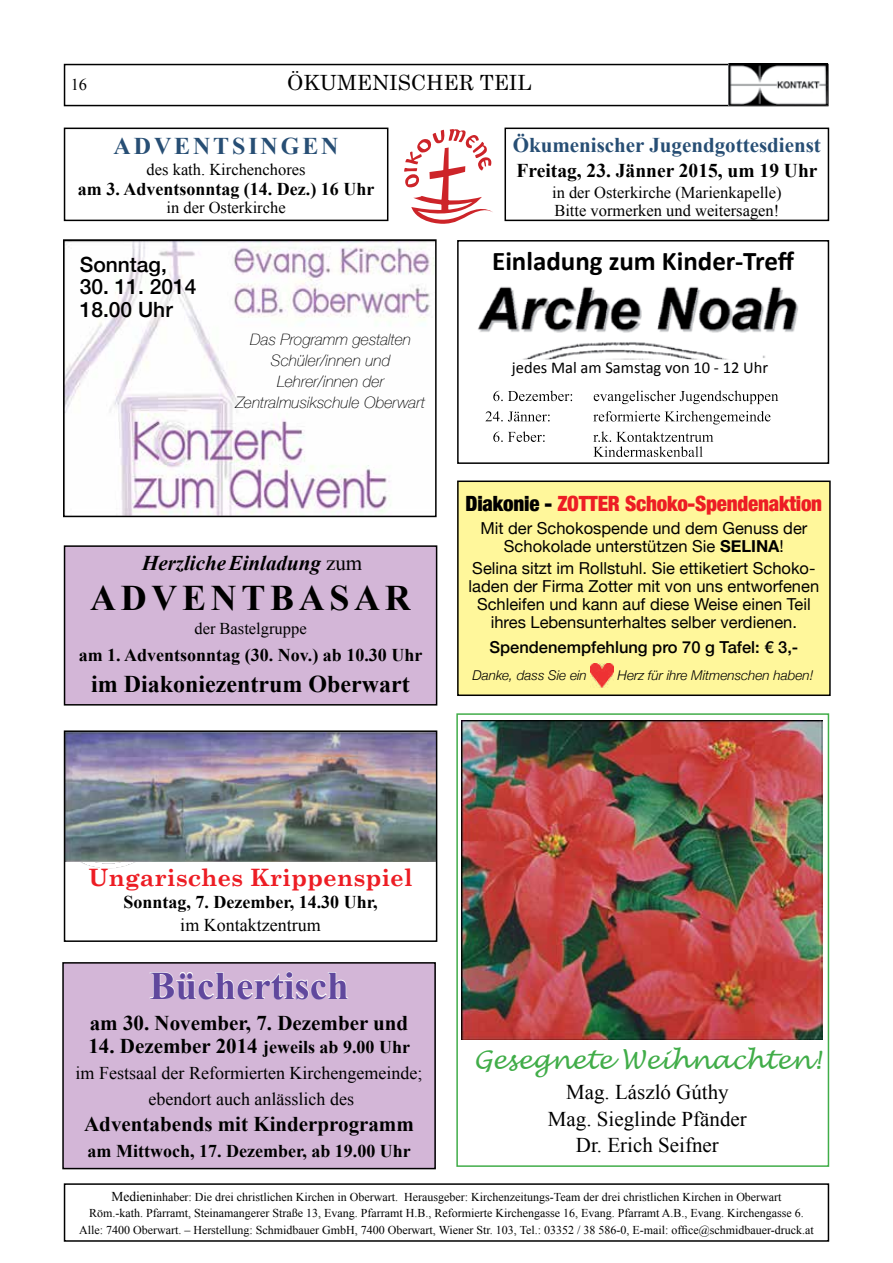
<style>
.page{position:relative;width:893px;height:1263px;background:#fff}
.page>*{position:absolute;margin:0;border:0;box-sizing:border-box;transform-origin:0 0}
.t1{font:700 39px "Times New Roman";color:#60489d}
.t2{font:700 36px "Times New Roman";letter-spacing:.13em;color:#000}
.t3{font:700 27px "Calibri";color:#000}
.t4{font:italic 25.5px "Lucida Handwriting";color:#41ad49}
.t5{font:700 24px "Times New Roman";color:#000}
.t6{font:700 24px "Century Schoolbook";color:#ed1d24}
.t7{font:700 24px "Times New Roman";letter-spacing:.12em;color:#274e74}
.t8{font:700 21px "Times New Roman";color:#000}
.t9{font:21px/26.7px "Times New Roman";color:#000;text-align:center}
.t10{font:900 condensed 21px "Helvetica Neue";letter-spacing:-.01em;color:#ed1d24}
.t11{font:700 21px "Times New Roman";color:#274e74}
.t12{font:500 21px/22.5px "Helvetica Neue";color:#000}
.t13{font:italic 700 21px "Times New Roman";color:#000}
.t14{font:21px "Century Schoolbook";color:#000}
.t15{font:700 19.5px "Times New Roman";color:#000}
.t16{font:700 18px "Times New Roman";color:#000}
.t17{font:18px/26.1px "Times New Roman";color:#000;text-align:center}
.t18{font:16.5px/18px "Helvetica Neue";color:#000;text-align:center}
.t19{font:16.5px/18px "Times New Roman";color:#000}
.t20{font:500 16.5px "Helvetica Neue";color:#000}
.t21{font:16.5px "Calibri";color:#000}
.t22{font:italic 100 15.75px/21px "Helvetica Neue";color:#000;text-align:center}
.t23{font:italic 300 13.5px "Helvetica Neue";color:#000}
.t24{font:12px/16.5px "Times New Roman";color:#000;text-align:center}
.s1{font-weight:400;font-style:normal}
.s2{color:#000}
.s3{font-weight:700}
.s4{font-weight:700;font-size:21px}
.s5{font-size:13.5px}
</style>
<div class="page">
<div style="left:64px;top:64px;width:764px;height:42px;border:2px solid #000"></div>
<div style="left:64px;top:1183px;width:765px;height:59px;border:2px solid #000"></div>
<img style="left:729px;top:63px;width:99px;height:43px">
<div style="left:457px;top:240px;width:372px;height:224px;border:2px solid #000"></div>
<div style="left:463px;top:380px;width:357px;height:82px;background:#000;opacity:.75"></div>
<img style="left:478px;top:286px;width:321px;height:73px">
<img style="left:67px;top:861px;width:98px;height:8px">
<div style="left:504px;top:128px;width:325px;height:93px;border:2px solid #000"></div>
<svg style="left:404px;top:129px;width:89px;height:95px"></svg>
<div style="left:64px;top:128px;width:324px;height:93px;border:2px solid #000"></div>
<div style="left:456px;top:713px;width:373px;height:454px;border:2px solid #41ad49"></div>
<img style="left:462px;top:721px;width:361px;height:319px">
<img style="left:67px;top:733px;width:367px;height:128px">
<div style="left:64px;top:730px;width:373px;height:212px;border:2px solid #000"></div>
<div style="left:63px;top:963px;width:372px;height:205px;background:#d3b6d7"></div>
<svg style="left:149px;top:971px;width:199px;height:29px"></svg>
<div style="left:62px;top:962px;width:374px;height:207px;border:2px solid #000"></div>
<img style="left:66px;top:242px;width:368px;height:272px">
<div style="left:63px;top:239px;width:374px;height:278px;border:2px solid #000"></div>
<div style="left:65px;top:546px;width:372px;height:159px;background:#d3b6d7"></div>
<div style="left:64px;top:545px;width:373px;height:160px;border:2px solid #000"></div>
<div style="left:458px;top:481px;width:372px;height:214px;background:#fff79b"></div>
<div style="left:457px;top:480px;width:374px;height:216px;border:2px solid #000"></div>
<img style="left:591px;top:663px;width:22px;height:25px">
<h3 class="t19" style="left:71px;top:75px;width:18px">16</h3>
<h3 class="t14" style="left:287px;top:69px;width:246px">ÖKUMENISCHER TEIL</h3>
<h3 class="t7" style="left:114px;top:129px;width:227px">ADVENTSINGEN</h3>
<h3 class="t19" style="left:147px;top:161px;width:160px">des kath. Kirchenchores</h3>
<h3 class="t16" style="left:78px;top:177px;width:298px">am 3. Adventsonntag (14. Dez.) 16 Uhr</h3>
<h3 class="t19" style="left:167px;top:198px;width:121px">in der Osterkirche</h3>
<h3 class="t12" style="left:80px;top:252px;width:89px">Sonntag,</h3>
<h3 class="t12" style="left:80px;top:275px;width:118px">30. 11. 2014<br>18.00 Uhr</h3>
<h3 class="t22" style="left:236px;top:328px;width:191px">Das Programm gestalten<br>Schüler/innen und<br>Lehrer/innen der<br>Zentralmusikschule Oberwart</h3>
<h3 class="t13" style="left:142px;top:548px;width:222px">Herzliche Einladung <span class="s1">zum</span></h3>
<h2 class="t2" style="left:90px;top:573px;width:322px">ADVENTBASAR</h2>
<h3 class="t19" style="left:194px;top:619px;width:114px">der Bastelgruppe</h3>
<h3 class="t16" style="left:79px;top:642px;width:345px">am 1. Adventsonntag (30. Nov.) ab 10.30 Uhr</h3>
<h3 class="t5" style="left:91px;top:668px;width:320px">im Diakoniezentrum Oberwart</h3>
<h3 class="t11" style="left:513px;top:130px;width:310px">Ökumenischer Jugendgottesdienst</h3>
<h3 class="t15" style="left:516px;top:157px;width:302px">Freitag, 23. Jänner 2015, um 19 Uhr</h3>
<h3 class="t19" style="left:552px;top:184px;width:231px">in der Osterkirche (Marienkapelle)<br>Bitte vormerken und weitersagen!</h3>
<h3 class="t3" style="left:492px;top:244px;width:304px">Einladung zum Kinder-Treff</h3>
<h3 class="t21" style="left:512px;top:357px;width:258px">jedes Mal am Samstag von 10 - 12 Uhr</h3>
<h3 class="t10" style="left:466px;top:486px;width:358px"><span class="s2">Diakonie -</span> ZOTTER Schoko-Spendenaktion</h3>
<h3 class="t18" style="left:480px;top:520px;width:329px">Mit der Schokospende und dem Genuss der<br>Schokolade unterstützen Sie <span class="s3">SELINA</span>!</h3>
<h3 class="t18" style="left:469px;top:560px;width:352px">Selina sitzt im Rollstuhl. Sie ettiketiert Schoko&shy;laden der Firma Zotter mit von uns entworfenen Schleifen und kann auf diese Weise einen Teil ihres Lebensunterhaltes selber verdienen.</h3>
<h3 class="t20" style="left:489px;top:634px;width:310px">Spendenempfehlung pro 70 g Tafel: € 3,-</h3>
<p class="t23" style="left:472px;top:665px;width:116px">Danke, dass Sie ein</p>
<p class="t23" style="left:618px;top:665px;width:197px">Herz für ihre Mitmenschen haben!</p>
<h3 class="t6" style="left:89px;top:863px;width:325px">Ungarisches Krippenspiel</h3>
<h3 class="t16" style="left:123px;top:890px;width:256px">Sonntag, 7. Dezember, 14.30 Uhr,</h3>
<h3 class="t17" style="left:180px;top:911px;width:142px">im Kontaktzentrum</h3>
<h1 class="t1" style="left:149px;top:958px;width:201px">Büchertisch</h1>
<h3 class="t8" style="left:90px;top:1008px;width:320px">am 30. November, 7. Dezember und</h3>
<h3 class="t17" style="left:76px;top:1033px;width:348px"><span class="s4">14. Dezember 2014</span> <span class="s3">jeweils ab 9.00 Uhr<br></span>im Festsaal der Reformierten Kirchengemeinde; ebendort auch anlässlich des</h3>
<h3 class="t8" style="left:84px;top:1109px;width:331px">Adventabends mit Kinderprogramm</h3>
<h3 class="t16" style="left:88px;top:1138px;width:325px">am Mittwoch, 17. Dezember, ab 19.00 Uhr</h3>
<h3 class="t4" style="left:473px;top:1044px;width:349px">Gesegnete Weihnachten!</h3>
<h3 class="t9" style="left:548px;top:1078px;width:200px">Mag. László Gúthy<br>Mag. Sieglinde Pfänder<br>Dr. Erich Seifner</h3>
<p class="t24" style="left:79px;top:1188px;width:736px"><span class="s5">Medien</span>inhaber: Die drei christlichen Kirchen in Oberwart. Herausgeber: Kirchenzeitungs-Team der drei christlichen Kirchen in Oberwart<br>Röm.-kath. Pfarramt, Steinamangerer Straße 13, Evang. Pfarramt H.B., Reformierte Kirchengasse 16, Evang. Pfarramt A.B., Evang. Kirchengasse 6.<br>Alle: 7400 Oberwart. – Herstellung: Schmidbauer GmbH, 7400 Oberwart, Wiener Str. 103, Tel.: 03352 / 38 586-0, E-mail: office@schmidbauer-druck.at</p>
</div>
